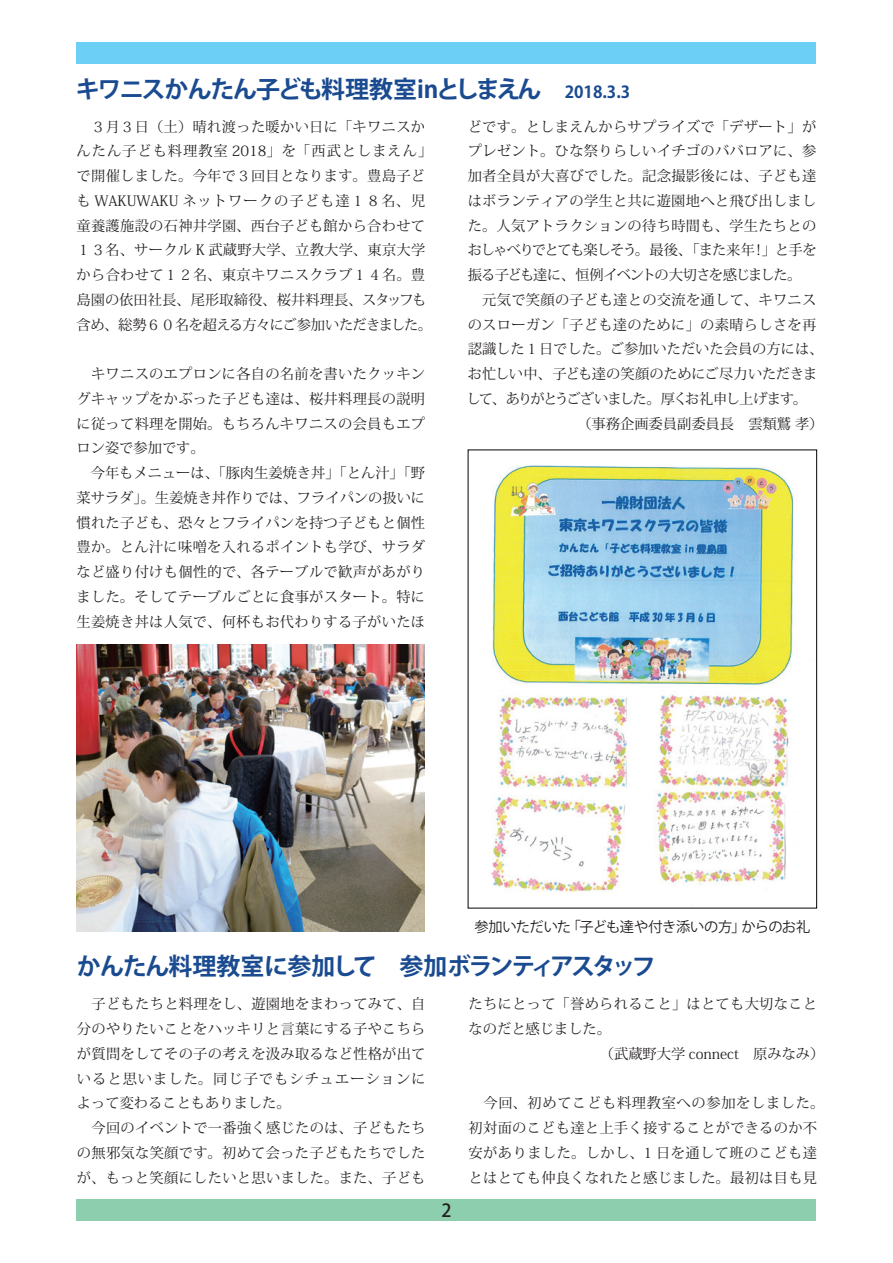
<style>
.page{position:relative;width:893px;height:1263px;background:#fff}
.page>*{position:absolute;margin:0;border:0;box-sizing:border-box;transform-origin:0 0}
.t1{font:700 24px "Koz Go Pro";letter-spacing:-.065em;color:#1a4b90}
.t2{font:500 18px "Koz Go Pro";color:#231f20}
.t3{font:14.25px/24.8px "Koz Min Pro";letter-spacing:.02em;color:#231f20}
.t4{font:14.25px "Koz Min Pro";color:#231f20}
.t5{font:14.25px "Koz Min Pro";letter-spacing:-.075em;color:#231f20}
.t6{font:14.25px "Koz Min Pro";letter-spacing:-.1em;color:#231f20}
.t7{font:14.25px "Koz Min Pro";letter-spacing:-.08em;color:#231f20}
.t8{font:14.25px "Koz Min Pro";letter-spacing:-.015em;color:#231f20}
.t9{font:14.25px "Koz Go Pro";letter-spacing:-.035em;color:#231f20}
.s1{font-size:16.5px}
</style>
<div class="page">
<div style="left:76px;top:1199px;width:740px;height:21px;background:#8cceae"></div>
<div style="left:76px;top:43px;width:740px;height:21px;background:#6bcff6"></div>
<img style="left:77px;top:644px;width:347px;height:287px">
<img style="left:491px;top:465px;width:303px;height:440px">
<h1 class="t1" style="left:76px;top:73px;width:556px">キワニスかんたん子ども料理教室inとしまえん <span class="s1">2018.3.3</span></h1>
<p class="t3" style="left:77px;top:113px;width:357px">　３月３日（土）晴れ渡った暖かい日に「キワニスかんたん子ども料理教室 2018」を「西武としまえん」で開催しました。今年で３回目となります。豊島子ども WAKUWAKU ネットワークの子ども達１８名、児童養護施設の石神井学園、西台子ども館から合わせて<br>１３名、サークル K 武蔵野大学、立教大学、東京大学から合わせて１２名、東京キワニスクラブ１４名。豊島園の依田社長、尾形取締役、桜井料理長、スタッフも含め、総勢６０名を超える方々にご参加いただきました。</p>
<p class="t3" style="left:77px;top:361px;width:350px">　キワニスのエプロンに各自の名前を書いたクッキングキャップをかぶった子ども達は、桜井料理長の説明に従って料理を開始。もちろんキワニスの会員もエプロン姿で参加です。<br>　今年もメニューは、「豚肉生姜焼き丼」「とん汁」「野菜サラダ」。生姜焼き丼作りでは、フライパンの扱いに慣れた子ども、恐々とフライパンを持つ子どもと個性豊か。とん汁に味噌を入れるポイントも学び、サラダなど盛り付けも個性的で、各テーブルで歓声があがりました。そしてテーブルごとに食事がスタート。特に生姜焼き丼は人気で、何杯もお代わりする子がいたほ</p>
<p class="t3" style="left:468px;top:114px;width:350px">どです。としまえんからサプライズで「デザート」が</p>
<p class="t3" style="left:468px;top:138px;width:350px">プレゼント。ひな祭りらしいイチゴのババロアに、参</p>
<p class="t3" style="left:468px;top:163px;width:350px">加者全員が大喜びでした。記念撮影後には、子ども達</p>
<p class="t3" style="left:468px;top:188px;width:350px">はボランティアの学生と共に遊園地へと飛び出しまし</p>
<p class="t3" style="left:468px;top:213px;width:350px">た。人気アトラクションの待ち時間も、学生たちとの</p>
<p class="t5" style="left:467px;top:240px;width:351px">おしゃべりでとても楽しそう。最後、「また来年！」と手を</p>
<p class="t7" style="left:468px;top:265px;width:335px">振る子ども達に、恒例イベントの大切さを感じました。</p>
<p class="t3" style="left:468px;top:287px;width:350px">　元気で笑顔の子ども達との交流を通して、キワニス</p>
<p class="t3" style="left:468px;top:312px;width:350px">のスローガン「子ども達のために」の素晴らしさを再</p>
<p class="t4" style="left:468px;top:339px;width:357px">認識した１日でした。ご参加いただいた会員の方には、</p>
<p class="t8" style="left:467px;top:364px;width:351px">お忙しい中、子ども達の笑顔のためにご尽力いただきま</p>
<p class="t6" style="left:466px;top:389px;width:342px">して、ありがとうございました。厚くお礼申し上げます。</p>
<p class="t4" style="left:577px;top:413px;width:248px">（事務企画委員副委員長　雲類鷲 孝）</p>
<p class="t9" style="left:474px;top:918px;width:337px">参加いただいた「子ども達や付き添いの方」からのお礼</p>
<h1 class="t1" style="left:77px;top:951px;width:580px">かんたん料理教室に参加して　参加ボランティアスタッフ</h1>
<p class="t3" style="left:77px;top:991px;width:350px">　子どもたちと料理をし、遊園地をまわってみて、自分のやりたいことをハッキリと言葉にする子やこちらが質問をしてその子の考えを汲み取るなど性格が出ていると思いました。同じ子でもシチュエーションによって変わることもありました。<br>　今回のイベントで一番強く感じたのは、子どもたちの無邪気な笑顔です。初めて会った子どもたちでしたが、もっと笑顔にしたいと思いました。また、子ども</p>
<p class="t3" style="left:469px;top:991px;width:350px">たちにとって「誉められること」はとても大切なこと</p>
<p class="t4" style="left:469px;top:1019px;width:144px">なのだと感じました。</p>
<p class="t4" style="left:600px;top:1043px;width:226px">（武蔵野大学 connect　原みなみ）</p>
<p class="t3" style="left:469px;top:1090px;width:357px">　今回、初めてこども料理教室への参加をしました。初対面のこども達と上手く接することができるのか不安がありました。しかし、1 日を通して班のこども達とはとても仲良くなれたと感じました。最初は目も見</p>
<p class="t2" style="left:441px;top:1198px;width:12px">2</p>
</div>
